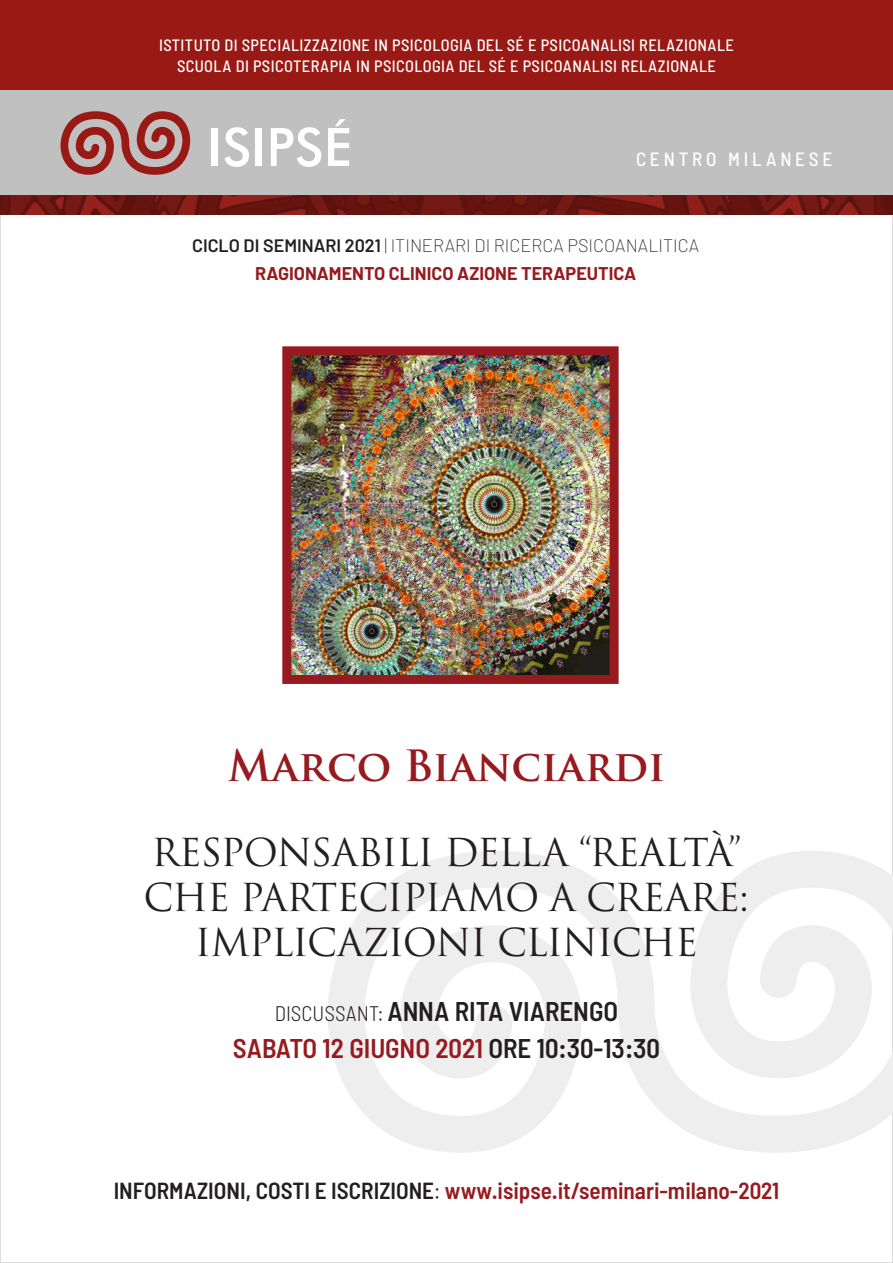
<style>
.page{position:relative;width:893px;height:1263px;background:#fff}
.page>*{position:absolute;margin:0;border:0;box-sizing:border-box;transform-origin:0 0}
.Stile_di_paragrafo_1{font:700 42px "Trajan Pro";color:#971a1f}
.Stile_di_paragrafo_1-2{font:37.5px/45px "Trajan Pro 3";letter-spacing:-.025em;color:#231f20;text-align:center}
.t1{font:600 semi-condensed 27px "Barlow";color:#971a1f}
.t2{font:600 semi-condensed 27px "Barlow";color:#231f20}
.t3{font:600 semi-condensed 23.25px "Barlow";color:#971a1f}
.t4{font:500 semi-condensed 19.2px "Barlow";letter-spacing:.2em;color:#fff}
.t5{font:700 18px/28.5px "Barlow";color:#971a1f;text-align:center}
.t6{font:500 semi-condensed 16.35px/20.9px "Barlow";letter-spacing:.025em;color:#fff;text-align:center}
.s1{font-weight:600;color:#231f20}
.s2{font-weight:200;color:#231f20}
.s3{font-weight:300;font-size:21px}
.s4{color:#231f20}
.s5{font-weight:300;color:#231f20}
</style>
<div class="page">
<svg style="left:328px;top:851px;width:565px;height:302px"></svg>
<img style="left:292px;top:356px;width:317px;height:318px">
<div style="left:282px;top:346px;width:337px;height:338px;border:9px solid #971a1f"></div>
<div style="left:0;top:0;width:893px;height:90px;background:#991a14"></div>
<div style="left:0;top:90px;width:893px;height:106px;background:#c0c0c0"></div>
<img style="left:0;top:196px;width:893px;height:19px">
<svg style="left:60px;top:111px;width:130px;height:64px"></svg>
<div style="left:212px;top:128px;width:6px;height:38px;background:#fff"></div>
<svg style="left:225px;top:127px;width:24px;height:40px"></svg>
<div style="left:256px;top:128px;width:6px;height:38px;background:#fff"></div>
<svg style="left:271px;top:127px;width:50px;height:40px"></svg>
<svg style="left:328px;top:119px;width:21px;height:47px"></svg>
<p class="t6" style="left:159px;top:35px;width:576px">ISTITUTO DI SPECIALIZZAZIONE IN PSICOLOGIA DEL SÉ E PSICOANALISI RELAZIONALE<br>SCUOLA DI PSICOTERAPIA IN PSICOLOGIA DEL SÉ E PSICOANALISI RELAZIONALE</p>
<p class="t4" style="left:636px;top:147px;width:198px">CENTRO MILANESE</p>
<p class="t5" style="left:192px;top:231px;width:509px"><span class="s1">CICLO DI SEMINARI 2021</span> <span class="s2">| ITINERARI DI RICERCA PSICOANALITICA<br></span>RAGIONAMENTO CLINICO AZIONE TERAPEUTICA</p>
<p class="Stile_di_paragrafo_1" style="left:228px;top:740px;width:439px">Marco Bianciardi</p>
<p class="Stile_di_paragrafo_1-2" style="left:144px;top:832px;width:607px">RESPONSABILI DELLA “REALTÀ”<br>CHE PARTECIPIAMO A CREARE:<br>IMPLICAZIONI CLINICHE</p>
<p class="t2" style="left:275px;top:995px;width:345px"><span class="s3">DISCUSSANT:</span> ANNA RITA VIARENGO</p>
<p class="t1" style="left:233px;top:1031px;width:429px">SABATO 12 GIUGNO 2021 <span class="s4">ORE 10:30-13:30</span></p>
<h3 class="t3" style="left:114px;top:1176px;width:667px"><span class="s4">INFORMAZIONI, COSTI E ISCRIZIONE</span><span class="s5">:</span> www.isipse.it/seminari-milano-2021</h3>
</div>
